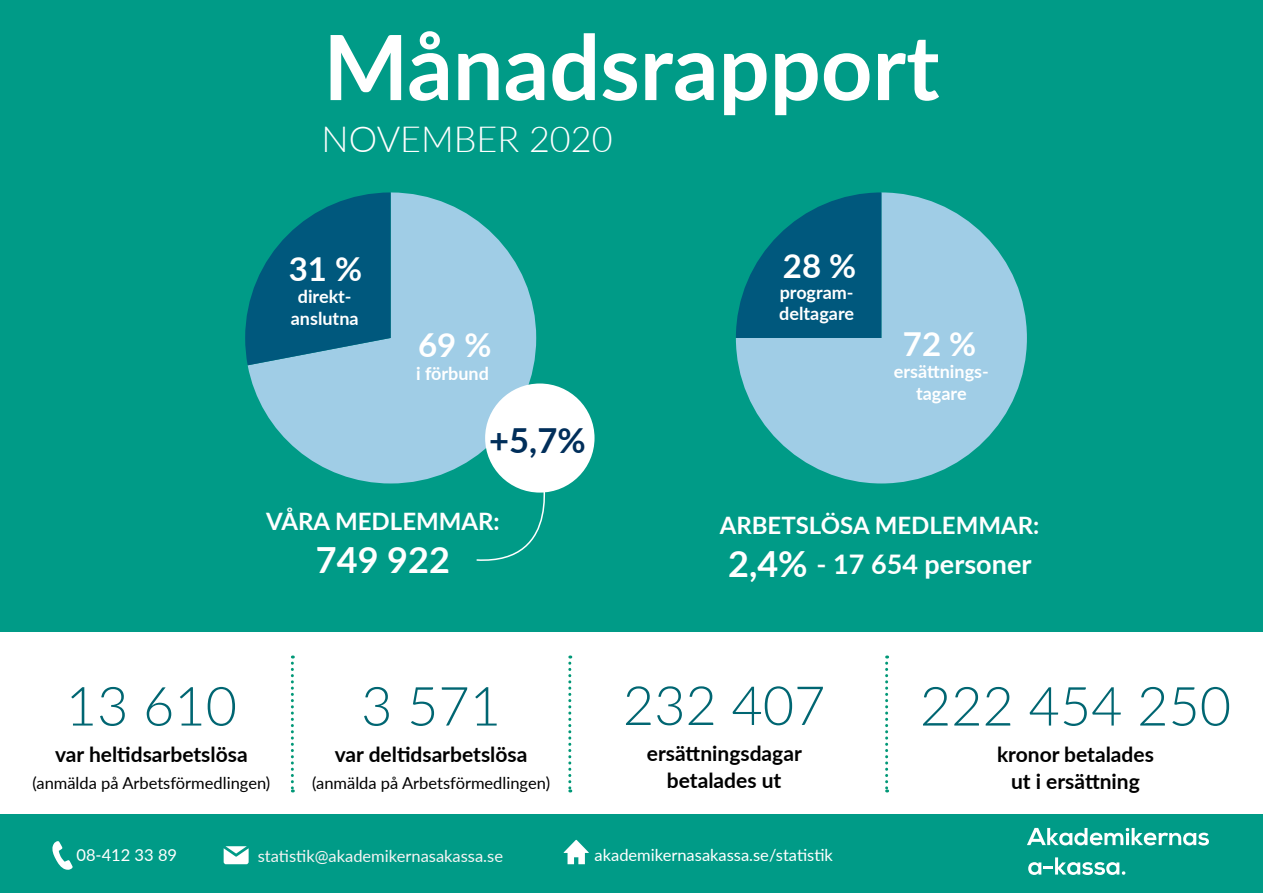
<style>
.page{position:relative;width:1263px;height:893px;background:#fff}
.page>*{position:absolute;margin:0;border:0;box-sizing:border-box;transform-origin:0 0}
.t1{font:700 90px "Lato";color:#fff}
.t2{font:300 54px "Lato";color:#006672}
.t3{font:300 36px "Lato";color:#fff}
.t4{font:700 36px "Lato";color:#fff}
.t5{font:700 34.5px "Lato";color:#002e5a}
.t6{font:700 33px "Lato";color:#fff}
.t7{font:700 27px "Lato";color:#fff}
.t8{font:700 24px "Lato";color:#fff}
.t9{font:700 21px/27px "Lato";color:#000;text-align:center}
.t10{font:700 18px/21.6px "Lato";color:#fff;text-align:center}
.t11{font:16.5px "Lato";color:#000}
.t12{font:16.5px "Lato";color:#fff}
.t13{font:16.5px "Lato";color:#f5f4f4}
.s1{font-size:36px}
</style>
<div class="page">
<div style="left:0;top:0;width:1263px;height:631px;background:#009b87"></div>
<svg style="left:248px;top:192px;width:288px;height:291px;fill:#a0cde6"></svg>
<svg style="left:245px;top:192px;width:146px;height:173px"></svg>
<svg style="left:475px;top:466px;width:89px;height:95px"></svg>
<svg style="left:291px;top:655px;width:3px;height:137px"></svg>
<svg style="left:568px;top:655px;width:3px;height:137px"></svg>
<svg style="left:885px;top:655px;width:3px;height:137px"></svg>
<div style="left:0;top:814px;width:1263px;height:79px;background:#009b87"></div>
<div style="left:485px;top:383px;width:109px;height:110px;background:#fff;border-radius:50%"></div>
<svg style="left:52px;top:841px;width:21px;height:29px"></svg>
<svg style="left:224px;top:846px;width:25px;height:18px"></svg>
<svg style="left:563px;top:840px;width:26px;height:24px"></svg>
<svg style="left:736px;top:192px;width:291px;height:291px;fill:#a0cde6"></svg>
<svg style="left:736px;top:192px;width:145px;height:146px"></svg>
<svg style="left:1027px;top:827px;width:182px;height:18px"></svg>
<svg style="left:1028px;top:857px;width:97px;height:18px"></svg>
<h1 class="t1" style="left:323px;top:1px;width:618px">Månadsrapport</h1>
<h3 class="t3" style="left:322px;top:114px;width:293px">NOVEMBER 2020</h3>
<h3 class="t6" style="left:289px;top:245px;width:75px">31 %</h3>
<h3 class="t6" style="left:783px;top:241px;width:75px">28 %</h3>
<p class="t10" style="left:291px;top:285px;width:69px">direkt&shy;anslutna</p>
<p class="t10" style="left:779px;top:281px;width:76px;text-align:left">program&shy;deltagare</p>
<h3 class="t6" style="left:418px;top:321px;width:75px">69 %</h3>
<h3 class="t6" style="left:903px;top:320px;width:75px">72 %</h3>
<p class="t10" style="left:416px;top:362px;width:74px">i förbund</p>
<p class="t10" style="left:894px;top:360px;width:96px">ersättnings&shy;tagare</p>
<h3 class="t5" style="left:489px;top:415px;width:98px">+5,7%</h3>
<p class="t8" style="left:266px;top:503px;width:235px">VÅRA MEDLEMMAR:</p>
<h3 class="t4" style="left:316px;top:533px;width:136px">749 922</h3>
<p class="t8" style="left:720px;top:507px;width:321px">ARBETSLÖSA MEDLEMMAR:</p>
<p class="t7" style="left:728px;top:544px;width:305px"><span class="s1">2,4%</span> - 17 654 personer</p>
<h2 class="t2" style="left:66px;top:669px;width:173px">13 610</h2>
<p class="t9" style="left:55px;top:739px;width:194px">var heltidsarbetslösa</p>
<p class="t11" style="left:32px;top:771px;width:239px">(anmälda på Arbetsförmedlingen)</p>
<h2 class="t2" style="left:361px;top:669px;width:141px">3 571</h2>
<p class="t9" style="left:335px;top:739px;width:194px">var deltidsarbetslösa</p>
<p class="t11" style="left:312px;top:771px;width:239px">(anmälda på Arbetsförmedlingen)</p>
<h2 class="t2" style="left:623px;top:668px;width:204px">232 407</h2>
<p class="t9" style="left:647px;top:739px;width:156px">ersättningsdagar betalades ut</p>
<h2 class="t2" style="left:920px;top:669px;width:313px">222 454 250</h2>
<p class="t9" style="left:997px;top:739px;width:158px">kronor betalades ut i ersättning</p>
<p class="t12" style="left:76px;top:843px;width:102px">08-412 33 89</p>
<p class="t13" style="left:258px;top:844px;width:247px">statistik@akademikernasakassa.se</p>
<p class="t12" style="left:594px;top:843px;width:240px">akademikernasakassa.se/statistik</p>
</div>
